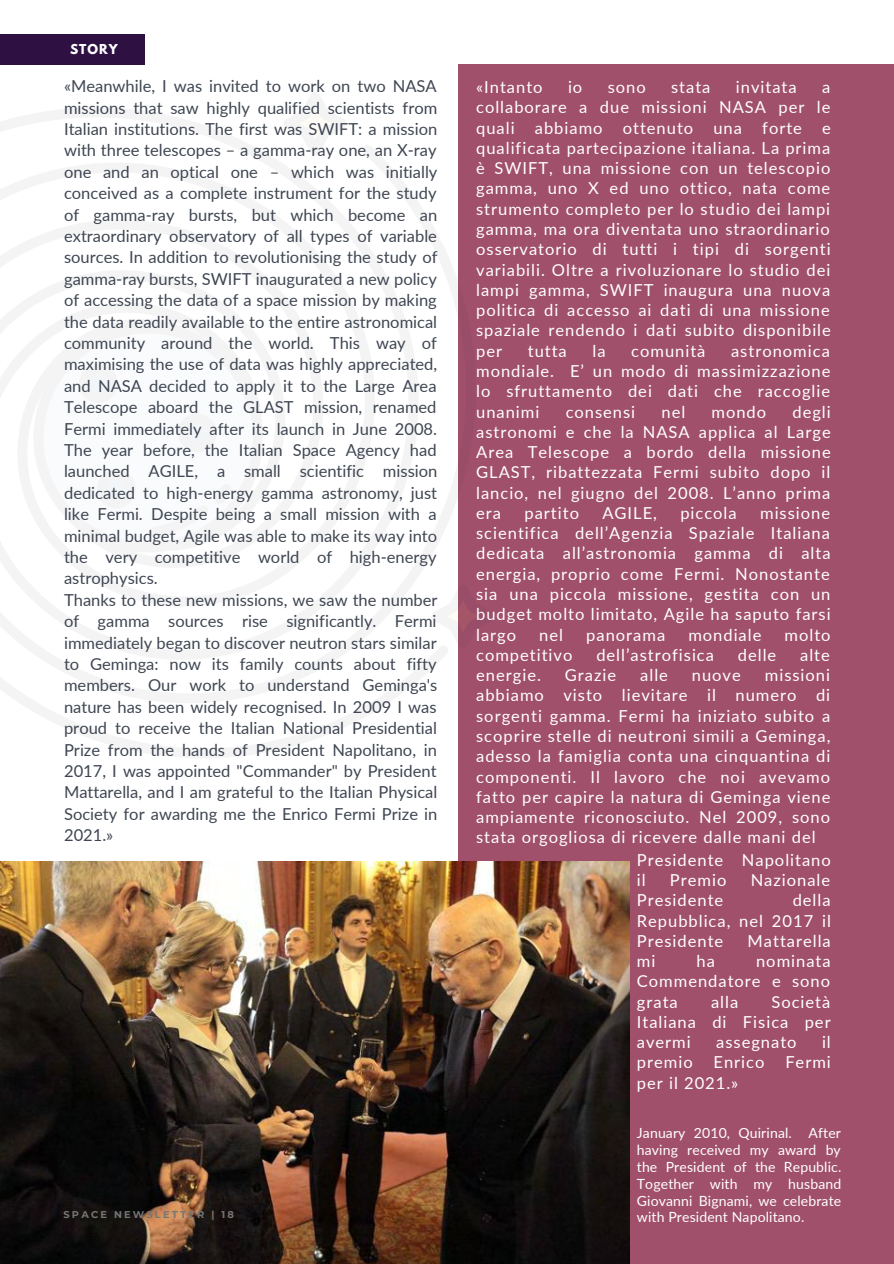
<style>
.page{position:relative;width:894px;height:1264px;background:#fff}
.page>*{position:absolute;margin:0;border:0;box-sizing:border-box;transform-origin:0 0}
.t1{font:16.5px/20.2px "Lato";letter-spacing:.06em;color:#fff;text-align:justify}
.t2{font:16.5px/21.5px "Lato";color:#3f4652}
.t3{font:13.95px/17px "Lato";letter-spacing:.01em;color:#fff;text-align:justify}
.t4{font:700 12.15px "League Spartan";letter-spacing:.08em;color:#fff}
.t5{font:700 9.75px "Montserrat";letter-spacing:.22em;color:#757575}
</style>
<div class="page">
<div style="left:458px;top:64px;width:435px;height:1199px;background:#a1506b"></div>
<div style="left:0;top:34px;width:144px;height:30px;background:#2e1042"></div>
<img style="left:0;top:861px;width:629px;height:402px">
<svg style="left:86px;top:736px;width:235px;height:22px"></svg>
<svg style="left:13px;top:108px;width:168px;height:11px"></svg>
<svg style="left:12px;top:193px;width:446px;height:543px"></svg>
<svg style="left:0;top:119px;width:411px;height:578px"></svg>
<div style="left:38px;top:328px;width:220px;height:219px;background:#f9fbfd;border-radius:50%"></div>
<div style="left:33px;top:323px;width:230px;height:229px;border:10px solid #21203d;border-radius:50%"></div>
<svg style="left:267px;top:92px;width:96px;height:72px"></svg>
<svg style="left:415px;top:568px;width:43px;height:88px"></svg>
<div style="left:84px;top:369px;width:29px;height:29px;background:#f3f6f8;border-radius:50%"></div>
<div style="left:79px;top:364px;width:39px;height:39px;border:10px solid #21203d;border-radius:50%"></div>
<div style="left:102px;top:474px;width:29px;height:29px;background:#f3f6f8;border-radius:50%"></div>
<div style="left:97px;top:469px;width:39px;height:39px;border:10px solid #21203d;border-radius:50%"></div>
<div style="left:183px;top:418px;width:29px;height:29px;background:#f3f6f8;border-radius:50%"></div>
<div style="left:178px;top:413px;width:39px;height:39px;border:10px solid #21203d;border-radius:50%"></div>
<svg style="left:145px;top:491px;width:94px;height:51px"></svg>
<p class="t4" style="left:70px;top:43px;width:49px">STORY</p>
<p class="t2" style="left:64px;top:75px;width:375px">«Meanwhile, I was invited to work on two NASA missions that saw highly qualified scientists from Italian institutions. The first was SWIFT: a mission with three telescopes – a gamma-ray one, an X-ray one and an optical one – which was initially conceived as a complete instrument for the study of gamma-ray bursts, but which become an extraordinary observatory of all types of variable sources. In addition to revolutionising the study of gamma-ray bursts, SWIFT inaugurated a new policy of accessing the data of a space mission by making the data readily available to the entire astronomical community around the world. This way of maximising the use of data was highly appreciated, and NASA decided to apply it to the Large Area Telescope aboard the GLAST mission, renamed Fermi immediately after its launch in June 2008.<br>The year before, the Italian Space Agency had launched AGILE, a small scientific mission dedicated to high-energy gamma astronomy, just like Fermi. Despite being a small mission with a minimal budget, Agile was able to make its way into the very competitive world of high-energy astrophysics.<br>Thanks to these new missions, we saw the number of gamma sources rise significantly. Fermi immediately began to discover neutron stars similar to Geminga: now its family counts about fifty members. Our work to understand Geminga's nature has been widely recognised. In 2009 I was proud to receive the Italian National Presidential Prize from the hands of President Napolitano, in 2017, I was appointed "Commander" by President Mattarella, and I am grateful to the Italian Physical Society for awarding me the Enrico Fermi Prize in 2021.»</p>
<p class="t1" style="left:476px;top:77px;width:68px">«Intanto</p>
<p class="t1" style="left:568px;top:77px;width:16px">io</p>
<p class="t1" style="left:607px;top:77px;width:40px">sono</p>
<p class="t1" style="left:671px;top:77px;width:41px">stata</p>
<p class="t1" style="left:735px;top:77px;width:62px">invitata</p>
<p class="t1" style="left:476px;top:77px;width:356px;text-indent:346px">a collaborare a due missioni NASA per le quali abbiamo ottenuto una forte e qualificata partecipazione italiana. La prima è SWIFT, una missione con un telescopio gamma, uno X ed uno ottico, nata come strumento completo per lo studio dei lampi gamma, ma ora diventata uno straordinario osservatorio di tutti i tipi di sorgenti variabili. Oltre a rivoluzionare lo studio dei lampi gamma, SWIFT inaugura una nuova politica di accesso ai dati di una missione spaziale rendendo i dati subito disponibile per</p>
<p class="t1" style="left:527px;top:340px;width:41px">tutta</p>
<p class="t1" style="left:592px;top:340px;width:15px">la</p>
<p class="t1" style="left:631px;top:340px;width:76px">comunità</p>
<p class="t1" style="left:476px;top:340px;width:356px;text-indent:255px">astronomica mondiale. E’ un modo di massimizzazione lo sfruttamento dei dati che raccoglie unanimi</p>
<p class="t1" style="left:476px;top:401px;width:356px;text-indent:316px">degli astronomi e che la NASA applica al Large Area Telescope a bordo della missione GLAST, ribattezzata Fermi subito dopo il lancio, nel giugno del 2008. L’anno prima era</p>
<p class="t1" style="left:565px;top:401px;width:71px">consensi</p>
<p class="t1" style="left:661px;top:401px;width:25px">nel</p>
<p class="t1" style="left:711px;top:401px;width:56px">mondo</p>
<p class="t1" style="left:524px;top:502px;width:56px">partito</p>
<p class="t1" style="left:602px;top:502px;width:56px">AGILE,</p>
<p class="t1" style="left:680px;top:502px;width:58px">piccola</p>
<p class="t1" style="left:476px;top:502px;width:356px;text-indent:284px">missione scientifica dell’Agenzia Spaziale Italiana dedicata all’astronomia gamma di alta energia, proprio come Fermi. Nonostante sia una piccola missione, gestita con un budget molto limitato, Agile ha saputo farsi largo</p>
<p class="t1" style="left:539px;top:624px;width:25px">nel</p>
<p class="t1" style="left:586px;top:624px;width:80px">panorama</p>
<p class="t1" style="left:688px;top:624px;width:75px">mondiale</p>
<p class="t1" style="left:784px;top:624px;width:48px">molto</p>
<p class="t1" style="left:476px;top:644px;width:98px">competitivo</p>
<p class="t1" style="left:596px;top:644px;width:119px">dell’astrofisica</p>
<p class="t1" style="left:737px;top:644px;width:40px">delle</p>
<p class="t1" style="left:800px;top:644px;width:31px">alte</p>
<p class="t1" style="left:476px;top:664px;width:66px">energie.</p>
<p class="t1" style="left:564px;top:664px;width:53px">Grazie</p>
<p class="t1" style="left:640px;top:664px;width:29px">alle</p>
<p class="t1" style="left:691px;top:664px;width:50px">nuove</p>
<p class="t1" style="left:476px;top:664px;width:356px;text-indent:288px">missioni abbiamo visto lievitare il numero di sorgenti gamma. Fermi ha iniziato subito a scoprire stelle di neutroni simili a Geminga, adesso la famiglia conta una cinquantina di componenti. Il lavoro che noi avevamo fatto per capire la natura di Geminga viene ampiamente riconosciuto. Nel 2009, sono stata orgogliosa di ricevere dalle mani del</p>
<p class="t1" style="left:636px;top:849px;width:195px">Presidente Napolitano il</p>
<p class="t1" style="left:669px;top:869px;width:58px">Premio</p>
<p class="t1" style="left:750px;top:869px;width:81px">Nazionale</p>
<p class="t1" style="left:636px;top:889px;width:88px">Presidente</p>
<p class="t1" style="left:636px;top:889px;width:195px;text-indent:156px">della Repubblica, nel 2017 il Presidente</p>
<p class="t1" style="left:747px;top:930px;width:85px">Mattarella</p>
<p class="t1" style="left:636px;top:950px;width:20px">mi</p>
<p class="t1" style="left:696px;top:950px;width:20px">ha</p>
<p class="t1" style="left:636px;top:950px;width:195px;text-indent:119px">nominata Commendatore e sono grata</p>
<p class="t1" style="left:710px;top:991px;width:29px">alla</p>
<p class="t1" style="left:636px;top:991px;width:195px;text-indent:134px">Società Italiana di Fisica per avermi</p>
<p class="t1" style="left:716px;top:1031px;width:82px">assegnato</p>
<p class="t1" style="left:821px;top:1031px;width:10px">il</p>
<p class="t5" style="left:63px;top:1208px;width:172px">SPACE NEWSLETTER | 18</p>
<p class="t1" style="left:636px;top:1051px;width:57px">premio</p>
<p class="t1" style="left:713px;top:1051px;width:52px">Enrico</p>
<p class="t1" style="left:785px;top:1051px;width:47px">Fermi</p>
<p class="t1" style="left:636px;top:1072px;width:103px">per il 2021.»</p>
<p class="t3" style="left:636px;top:1124px;width:206px">January 2010, Quirinal. After having received my award by the President of the Republic.<br>Together with my husband Giovanni Bignami, we celebrate with President Napolitano.</p>
</div>
